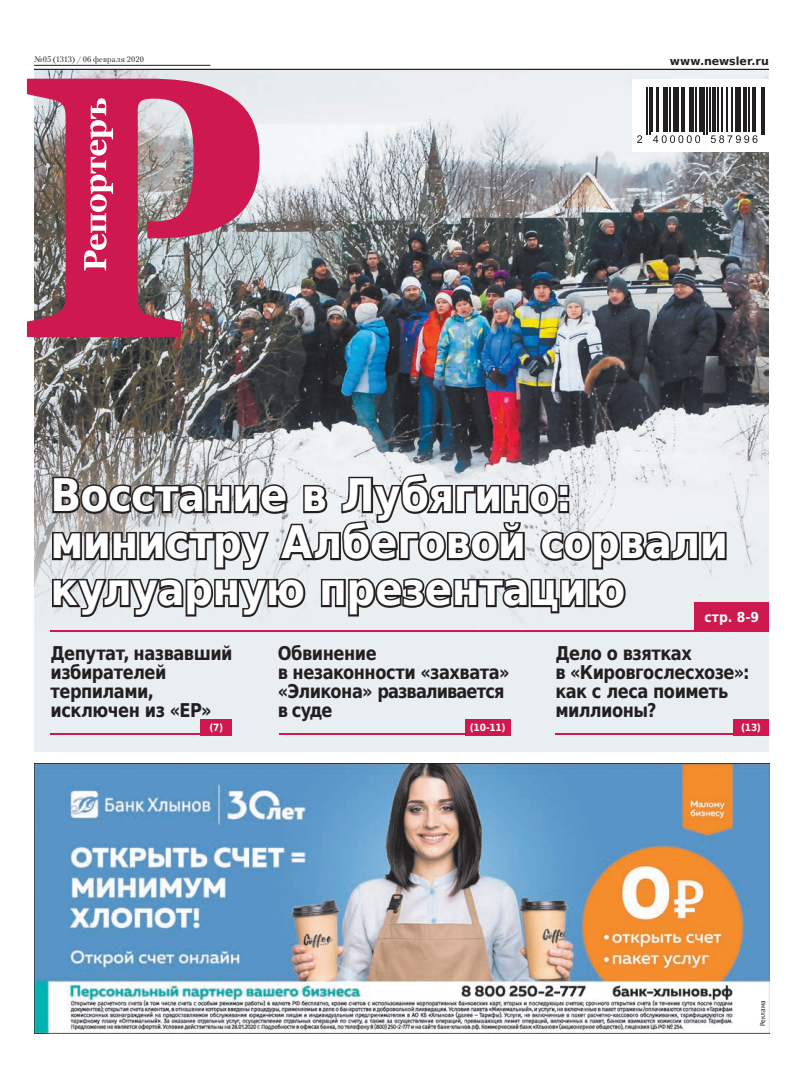
<style>
.page{position:relative;width:803px;height:1078px;background:#fff}
.page>*{position:absolute;margin:0;border:0;box-sizing:border-box;transform-origin:0 0}
.t1{font:700 44.9px/47px "DejaVu Sans Condensed";letter-spacing:-.01em;color:#fff}
.t2{font:700 19px/19px "DejaVu Sans Condensed";letter-spacing:-.025em;color:#231f20;scale:.95 1}
.t3{font:700 13.7px "DejaVu Sans Condensed";color:#fff}
.t4{font:700 11px "DejaVu Sans";color:#231f20}
.t5{font:700 10px "DejaVu Sans Condensed";color:#fff}
.Каммент2{font:8px "Petersburg C";letter-spacing:.02em;color:#231f20}
.t6{font:6.7px "DejaVu Sans Condensed";letter-spacing:.01em;color:#231f20;scale:.95 1}
</style>
<div class="page">
<div style="left:34px;top:607px;width:734px;height:144px;background:#e8eef1"></div>
<img style="left:34px;top:70px;width:734px;height:372px">
<svg style="left:632px;top:79px;width:136px;height:72px"></svg>
<hr style="left:651px;top:87px;width:1px;height:44px;background:#231f20">
<hr style="left:666px;top:87px;width:1px;height:44px;background:#231f20">
<hr style="left:668px;top:87px;width:1px;height:44px;background:#231f20">
<hr style="left:677px;top:87px;width:1px;height:44px;background:#231f20">
<hr style="left:692px;top:87px;width:1px;height:44px;background:#231f20">
<hr style="left:695px;top:87px;width:1px;height:44px;background:#231f20">
<hr style="left:708px;top:87px;width:1px;height:44px;background:#231f20">
<hr style="left:717px;top:87px;width:1px;height:44px;background:#231f20">
<hr style="left:721px;top:87px;width:1px;height:44px;background:#231f20">
<hr style="left:725px;top:87px;width:1px;height:44px;background:#231f20">
<hr style="left:730px;top:87px;width:1px;height:44px;background:#231f20">
<hr style="left:739px;top:87px;width:1px;height:44px;background:#231f20">
<hr style="left:748px;top:87px;width:1px;height:44px;background:#231f20">
<hr style="left:743px;top:87px;width:4px;height:44px;background:#231f20">
<svg style="left:734px;top:87px;width:4px;height:44px"></svg>
<hr style="left:712px;top:87px;width:4px;height:44px;background:#231f20">
<svg style="left:698px;top:87px;width:4px;height:44px"></svg>
<hr style="left:681px;top:87px;width:4px;height:44px;background:#231f20">
<hr style="left:688px;top:87px;width:3px;height:44px;background:#231f20">
<hr style="left:662px;top:87px;width:2px;height:44px;background:#231f20">
<hr style="left:656px;top:87px;width:2px;height:44px;background:#231f20">
<svg style="left:672px;top:87px;width:4px;height:44px"></svg>
<hr style="left:751px;top:87px;width:2px;height:44px;background:#231f20">
<hr style="left:754px;top:87px;width:1px;height:44px;background:#231f20">
<hr style="left:646px;top:87px;width:1px;height:48px;background:#231f20">
<hr style="left:649px;top:87px;width:1px;height:48px;background:#231f20">
<hr style="left:703px;top:87px;width:1px;height:48px;background:#231f20">
<hr style="left:706px;top:87px;width:1px;height:48px;background:#231f20">
<hr style="left:760px;top:87px;width:1px;height:48px;background:#231f20">
<hr style="left:763px;top:87px;width:1px;height:48px;background:#231f20">
<svg style="left:636px;top:135px;width:5px;height:8px"></svg>
<svg style="left:652px;top:135px;width:47px;height:8px"></svg>
<svg style="left:710px;top:135px;width:47px;height:8px"></svg>
<div style="left:733px;top:719px;width:35px;height:16px;background:#cd194f"></div>
<hr style="left:555px;top:733px;width:211px;height:2px;background:#cd194f">
<svg style="left:27px;top:79px;width:232px;height:258px;background:#b55e78"></svg>
<svg style="left:84px;top:98px;width:29px;height:172px"></svg>
<svg style="left:34px;top:442px;width:734px;height:165px;background:#c6c6c9"></svg>
<svg style="left:50px;top:471px;width:678px;height:265px"></svg>
<div style="left:694px;top:602px;width:74px;height:29px;background:#cd194f"></div>
<img style="left:34px;top:763px;width:735px;height:270px">
<hr style="left:34px;top:65px;width:176px;height:1px;background:#231f20">
<hr style="left:34px;top:69px;width:734px;height:1px;background:#231f20">
<p class="Каммент2" style="left:34px;top:55px;width:111px">№05 (1313) / 06 февраля 2020</p>
<p class="t4" style="left:669px;top:52px;width:101px">www.newsler.ru</p>
<p class="t1" style="left:50px;top:470px;width:678px">Восстание в Лубягино: министру Албеговой сорвали кулуарную презентацию</p>
<p class="t3" style="left:704px;top:605px;width:56px">стр. 8-9</p>
<p class="t2" style="left:50px;top:643px;width:193px">Депутат, назвавший избирателей терпилами, исключен из «ЕР»</p>
<p class="t5" style="left:209px;top:719px;width:16px">(7)</p>
<p class="t2" style="left:278px;top:643px;width:245px">Обвинение<br>в незаконности «захвата» «Эликона» разваливается в суде</p>
<p class="t5" style="left:469px;top:719px;width:37px">(10-11)</p>
<p class="t2" style="left:555px;top:643px;width:206px">Дело о взятках<br>в «Кировгослесхозе»: как с леса поиметь миллионы?</p>
<p class="t5" style="left:740px;top:719px;width:21px">(13)</p>
<p class="t6" style="left:757px;top:1026px;width:29px;rotate:-90deg">Реклама</p>
</div>
